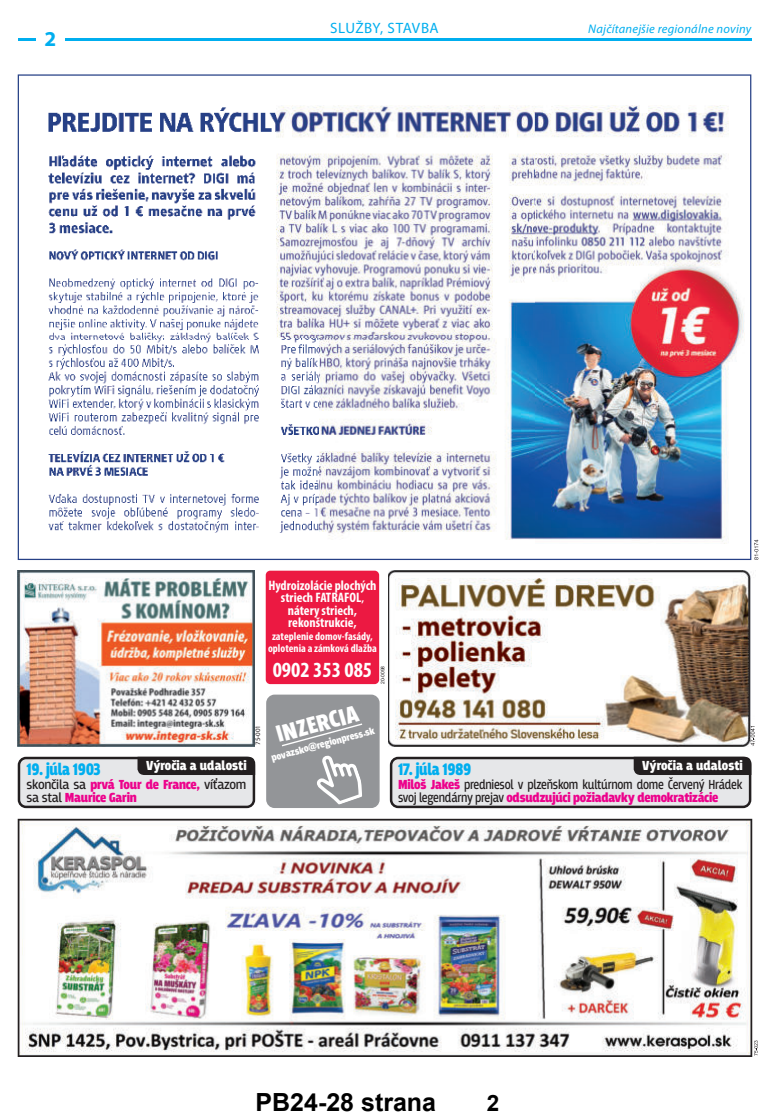
<style>
.page{position:relative;width:762px;height:1113px;background:#fff}
.page>*{position:absolute;margin:0;border:0;box-sizing:border-box;transform-origin:0 0}
.t1{font:700 25px "Arial";color:#000}
.t2{font:900 24.62px "Breakers";color:#fff}
.t3{font:700 22.5px "Arial";color:#000}
.t4{font:700 condensed 21.75px "Myriad Pro";color:#fff}
.t5{font:700 21.25px "Myriad Pro";color:#00aeef}
.t6{font:900 17.5px "Breakers";letter-spacing:-.02em;color:#00aeef;scale:.9 1}
.t7{font:15px "Myriad Pro";letter-spacing:.025em;color:#00aeef}
.t8{font:13.75px/13.8px "Breakers";letter-spacing:-.02em;color:#231f20;scale:.9 1}
.t9{font:700 condensed 13.75px/12.5px "Myriad Pro";color:#fff;text-align:center}
.t10{font:900 13.75px/13.8px "Breakers";letter-spacing:-.02em;color:#ed028c}
.t11{font:900 13.75px "Breakers";color:#fff}
.t12{font:italic 12.5px "Myriad Pro";letter-spacing:.02em;color:#00aeef}
.t13{font:700 condensed 11.25px/12.5px "Myriad Pro";color:#fff;text-align:center}
.t14{font:900 10.25px "Breakers";color:#fff}
.t15{font:6.88px "Myriad Pro";color:#231f20}
.t16{font:5px "Arial";color:#231f20}
.s1{font-size:11.25px}
.s2{font-weight:900;color:#ed028c}
.s3{font-weight:400;color:#231f20}
</style>
<div class="page">
<hr style="left:18px;top:39px;width:733px;height:2px;background:#00aeef">
<div style="left:36px;top:31px;width:29px;height:18px;background:#fff"></div>
<div style="left:19px;top:758px;width:235px;height:49px;background:#e6e7e9;border-radius:7px"></div>
<div style="left:18px;top:756px;width:237px;height:52px;border:3px solid #231f20;border-radius:7px"></div>
<div style="left:137px;top:756px;width:118px;height:19px;background:#231f20"></div>
<div style="left:391px;top:758px;width:359px;height:49px;background:#e6e7e9;border-radius:7px"></div>
<div style="left:390px;top:756px;width:361px;height:52px;border:3px solid #231f20;border-radius:7px"></div>
<div style="left:634px;top:756px;width:117px;height:19px;background:#231f20"></div>
<svg style="left:754px;top:539px;width:4px;height:21px"></svg>
<svg style="left:18px;top:74px;width:733px;height:486px"></svg>
<img style="left:18px;top:570px;width:237px;height:176px">
<img style="left:388px;top:570px;width:366px;height:176px">
<hr style="left:751px;top:720px;width:4px;height:19px;background:#fff">
<svg style="left:750px;top:726px;width:5px;height:19px"></svg>
<svg style="left:754px;top:1040px;width:4px;height:15px"></svg>
<img style="left:18px;top:819px;width:734px;height:238px">
<div style="left:267px;top:695px;width:112px;height:112px;background:#939598;border-radius:8px"></div>
<div style="left:266px;top:694px;width:114px;height:114px;border:1px solid #939598;border-radius:8px"></div>
<svg style="left:282px;top:723px;width:81px;height:24px"></svg>
<svg style="left:317px;top:755px;width:45px;height:49px"></svg>
<div style="left:266px;top:570px;width:113px;height:114px;background:#ec1942;border-radius:5px"></div>
<h3 class="t5" style="left:45px;top:27px;width:13px">2</h3>
<p class="t7" style="left:330px;top:20px;width:110px">SLUŽBY, STAVBA</p>
<p class="t12" style="left:588px;top:24px;width:165px">Najčítanejšie regionálne noviny</p>
<p class="t9" style="left:268px;top:580px;width:109px">Hydroizolácie plochých striech FATRAFOL<span class="s1">, </span>nátery striech, rekonštrukcie,</p>
<p class="t13" style="left:268px;top:631px;width:110px">zateplenie domov-fasády, oplotenia a zámková dlažba</p>
<h3 class="t4" style="left:273px;top:661px;width:101px">0902 353 085</h3>
<p class="t16" style="left:380px;top:684px;width:20px;rotate:-90deg">20-0098</p>
<h2 class="t2" style="left:273px;top:722px;width:86px;rotate:-15deg">INZERCIA</h2>
<p class="t14" style="left:270px;top:752px;width:108px;rotate:-15deg">povazsko@regionpress.sk</p>
<p class="t15" style="left:254px;top:745px;width:21px;rotate:-90deg">75-001</p>
<p class="t11" style="left:146px;top:759px;width:102px">Výročia a udalosti</p>
<p class="t6" style="left:398px;top:762px;width:83px">17. júla 1989</p>
<p class="t8" style="left:398px;top:777px;width:384px"><span class="s2">Miloš Jakeš</span> predniesol v plzeňskom kultúrnom dome Červený Hrádek svoj legendárny prejav <span class="s2">odsudzujúci požiadavky demokratizácie</span></p>
<p class="t11" style="left:642px;top:759px;width:102px">Výročia a udalosti</p>
<p class="t6" style="left:27px;top:762px;width:84px">19. júla 1903</p>
<p class="t10" style="left:27px;top:778px;width:221px"><span class="s3">skončila sa</span> prvá Tour de France, <span class="s3">víťazom sa stal</span> Maurice Garin</p>
<h1 class="t1" style="left:255px;top:1087px;width:182px">PB24-28 strana</h1>
<h3 class="t3" style="left:487px;top:1090px;width:14px">2</h3>
</div>
